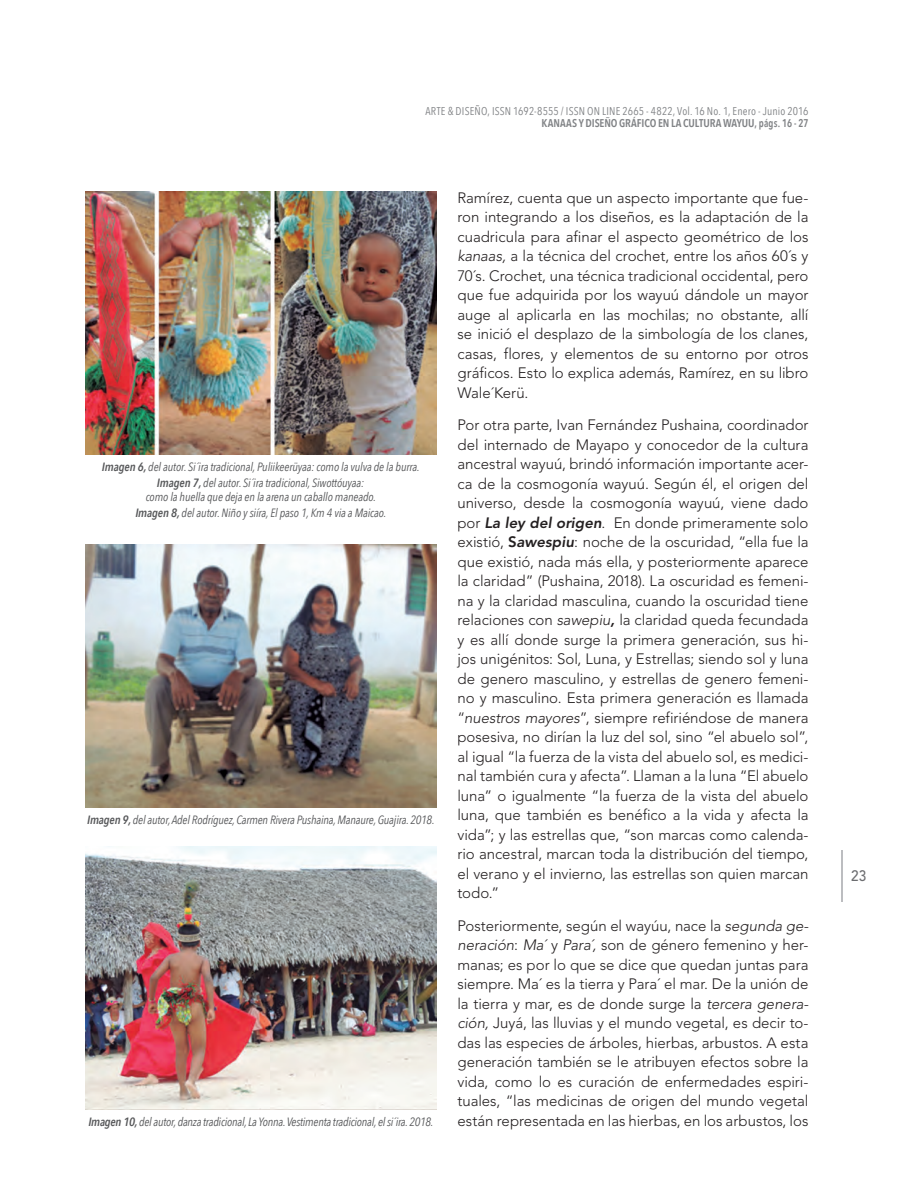
<style>
.page{position:relative;width:915px;height:1191px;background:#fff}
.page>*{position:absolute;margin:0;border:0;box-sizing:border-box;transform-origin:0 0}
.General{font:300 15px/19.5px "Avenir LT Std";letter-spacing:-.005em;color:#231f20;text-align:justify}
.t1{font:500 15px "Avenir LT Std";color:#6c6d70;scale:.9 1}
.Pie_de_foto{font:italic 12px "Avenir Next Condensed";letter-spacing:-.01em;color:#57585a}
.t2{font:11.25px "Avenir Next Condensed";letter-spacing:.015em;color:#808285}
.t3{font:600 11.25px "Avenir Next Condensed";letter-spacing:-.005em;color:#808285}
.s1{font-weight:600}
.s2{font-style:italic}
.s3{font-weight:800;font-style:italic}
.s4{font-weight:800}
</style>
<div class="page">
<hr style="left:840px;top:850px;width:2px;height:51px;background:#bcbdc0">
<img style="left:85px;top:191px;width:351px;height:263px">
<img style="left:85px;top:544px;width:351px;height:263px">
<img style="left:85px;top:846px;width:351px;height:263px">
<p class="t2" style="left:425px;top:102px;width:384px">ARTE &amp; DISEÑO, ISSN 1692-8555 / ISSN ON LINE 2665 - 4822, Vol. 16 No. 1, Enero - Junio 2016</p>
<p class="t3" style="left:541px;top:114px;width:268px">KANAAS Y DISEÑO GRÁFICO EN LA CULTURA WAYUU, págs. 16 - 27</p>
<p class="Pie_de_foto" style="left:102px;top:459px;width:319px"><span class="s1">Imagen 6,</span> del autor. Si´ira tradicional, Puliikeerüyaa: como la vulva de la burra.</p>
<p class="Pie_de_foto" style="left:157px;top:476px;width:209px"><span class="s1">Imagen 7,</span> del autor. Si´ira tradicional, Siwottóuyaa:</p>
<p class="Pie_de_foto" style="left:146px;top:489px;width:232px">como la huella que deja en la arena un caballo maneado.</p>
<p class="Pie_de_foto" style="left:135px;top:506px;width:252px"><span class="s1">Imagen 8,</span> del autor. Niño y siíra, El paso 1, Km 4 via a Maicao.</p>
<p class="Pie_de_foto" style="left:87px;top:812px;width:349px"><span class="s1">Imagen 9,</span> del autor, Adel Rodríguez, Carmen Rivera Pushaina, Manaure, Guajira. 2018.</p>
<p class="Pie_de_foto" style="left:88px;top:1115px;width:346px"><span class="s1">Imagen 10,</span> del autor, danza tradicional, La Yonna. Vestimenta tradicional, el si´ira. 2018.</p>
<p class="General" style="left:457px;top:188px;width:352px">Ramírez, cuenta que un aspecto importante que fue&shy;ron integrando a los diseños, es la adaptación de la cuadricula para afinar el aspecto geométrico de los <span class="s2">kanaas,</span> a la técnica del crochet, entre los años 60´s y 70´s. Crochet, una técnica tradicional occidental, pero que fue adquirida por los wayuú dándole un mayor auge al aplicarla en las mochilas; no obstante, allí se inició el desplazo de la simbología de los clanes, casas, flores, y elementos de su entorno por otros gráficos. Esto lo explica además, Ramírez, en su libro Wale´Kerü.</p>
<p class="General" style="left:457px;top:415px;width:352px">Por otra parte, Ivan Fernández Pushaina, coordinador del internado de Mayapo y conocedor de la cultura ancestral wayuú, brindó información importante acer&shy;ca de la cosmogonía wayuú. Según él, el origen del universo, desde la cosmogonía wayuú, viene dado por <span class="s3">La ley del origen</span>. En donde primeramente solo existió, <span class="s4">S</span><span class="s3">awespiu</span>: noche de la oscuridad, “ella fue la que existió, nada más ella, y posteriormente aparece la claridad” (Pushaina, 2018). La oscuridad es femeni&shy;na y la claridad masculina, cuando la oscuridad tiene relaciones con <span class="s2">sawepiu</span><span class="s3">,</span> la claridad queda fecundada y es allí donde surge la primera generación, sus hi&shy;jos unigénitos: Sol, Luna, y Estrellas; siendo sol y luna de genero masculino, y estrellas de genero femeni&shy;no y masculino. Esta primera generación es llamada “<span class="s2">nuestros mayores</span>”, siempre refiriéndose de manera posesiva, no dirían la luz del sol, sino “el abuelo sol”, al igual “la fuerza de la vista del abuelo sol, es medici&shy;nal también cura y afecta”. Llaman a la luna “El abuelo luna” o igualmente “la fuerza de la vista del abuelo luna, que también es benéfico a la vida y afecta la vida”; y las estrellas que, “son marcas como calenda&shy;rio ancestral, marcan toda la distribución del tiempo, el verano y el invierno, las estrellas son quien marcan todo.”</p>
<p class="General" style="left:457px;top:915px;width:352px">Posteriormente, según el wayúu, nace la <span class="s2">segunda ge&shy;neración</span>: <span class="s2">Ma´</span> y <span class="s2">Para´,</span> son de género femenino y her&shy;manas; es por lo que se dice que quedan juntas para siempre. Ma´ es la tierra y Para´ el mar. De la unión de la tierra y mar, es de donde surge la <span class="s2">tercera genera&shy;ción,</span> Juyá, las lluvias y el mundo vegetal, es decir to&shy;das las especies de árboles, hierbas, arbustos. A esta generación también se le atribuyen efectos sobre la vida, como lo es curación de enfermedades espiri&shy;tuales, “las medicinas de origen del mundo vegetal están representada en las hierbas, en los arbustos, los</p>
<p class="t1" style="left:850px;top:867px;width:18px">23</p>
</div>
